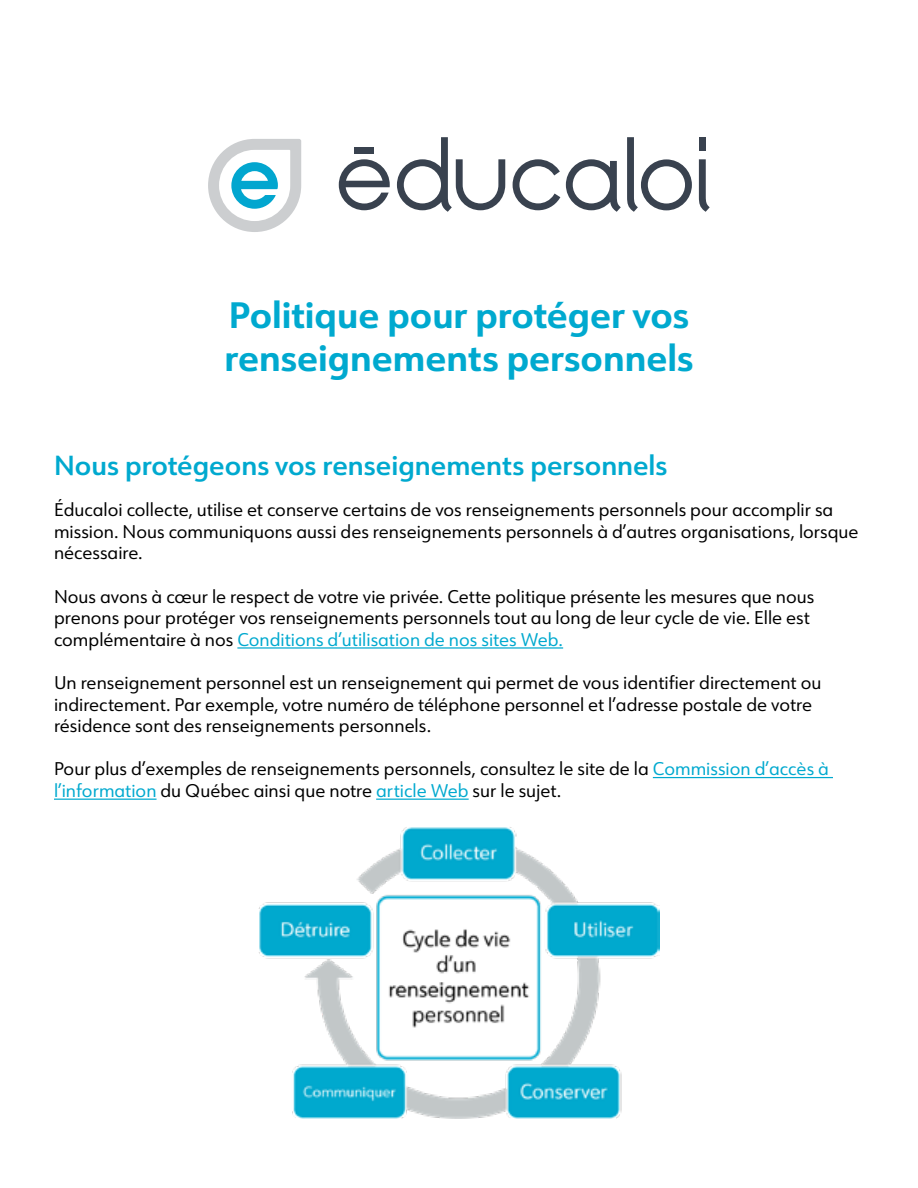
<style>
.page{position:relative;width:918px;height:1188px;background:#fff}
.page>*{position:absolute;margin:0;border:0;box-sizing:border-box;transform-origin:0 0}
.t1{font:700 36px/43.2px "URW Form";color:#00a9cf}
.t2{font:600 27px "URW Form";color:#00a9cf}
.t3{font:18px/21.6px "URW Form";color:#000}
.s1{color:#00a9cf}
</style>
<div class="page">
<div style="left:699px;top:137px;width:7px;height:14px;background:#39424f"></div>
<svg style="left:699px;top:159px;width:11px;height:53px"></svg>
<svg style="left:513px;top:159px;width:47px;height:51px"></svg>
<svg style="left:397px;top:137px;width:108px;height:75px"></svg>
<svg style="left:627px;top:137px;width:65px;height:75px"></svg>
<svg style="left:566px;top:159px;width:55px;height:53px"></svg>
<div style="left:355px;top:148px;width:19px;height:6px;background:#39424f"></div>
<svg style="left:339px;top:159px;width:51px;height:51px"></svg>
<svg style="left:208px;top:139px;width:93px;height:93px"></svg>
<hr style="left:237px;top:647px;width:326px;height:2px;background:#00a9cf">
<hr style="left:653px;top:777px;width:180px;height:1px;background:#00a9cf">
<hr style="left:54px;top:799px;width:103px;height:1px;background:#00a9cf">
<hr style="left:376px;top:799px;width:93px;height:1px;background:#00a9cf">
<img style="left:259px;top:827px;width:401px;height:292px">
<h1 class="t1" style="left:224px;top:292px;width:471px">Politique pour protéger vos renseignements personnels</h1>
<h2 class="t2" style="left:54px;top:446px;width:615px">Nous protégeons vos renseignements personnels</h2>
<p class="t3" style="left:54px;top:498px;width:806px">Éducaloi collecte, utilise et conserve certains de vos renseignements personnels pour accomplir sa mission. Nous communiquons aussi des renseignements personnels à d’autres organisations, lorsque nécessaire.</p>
<p class="t3" style="left:54px;top:585px;width:762px">Nous avons à cœur le respect de votre vie privée. Cette politique présente les mesures que nous prenons pour protéger vos renseignements personnels tout au long de leur cycle de vie. Elle est complémentaire à nos <span class="s1">Conditions d’utilisation de nos sites Web.</span></p>
<p class="t3" style="left:54px;top:671px;width:769px">Un renseignement personnel est un renseignement qui permet de vous identifier directement ou indirectement. Par exemple, votre numéro de téléphone personnel et l’adresse postale de votre résidence sont des renseignements personnels.</p>
<p class="t3" style="left:54px;top:758px;width:777px">Pour plus d’exemples de renseignements personnels, consultez le site de la <span class="s1">Commission d’accès à l’information</span> du Québec ainsi que notre <span class="s1">article Web</span> sur le sujet.</p>
</div>
